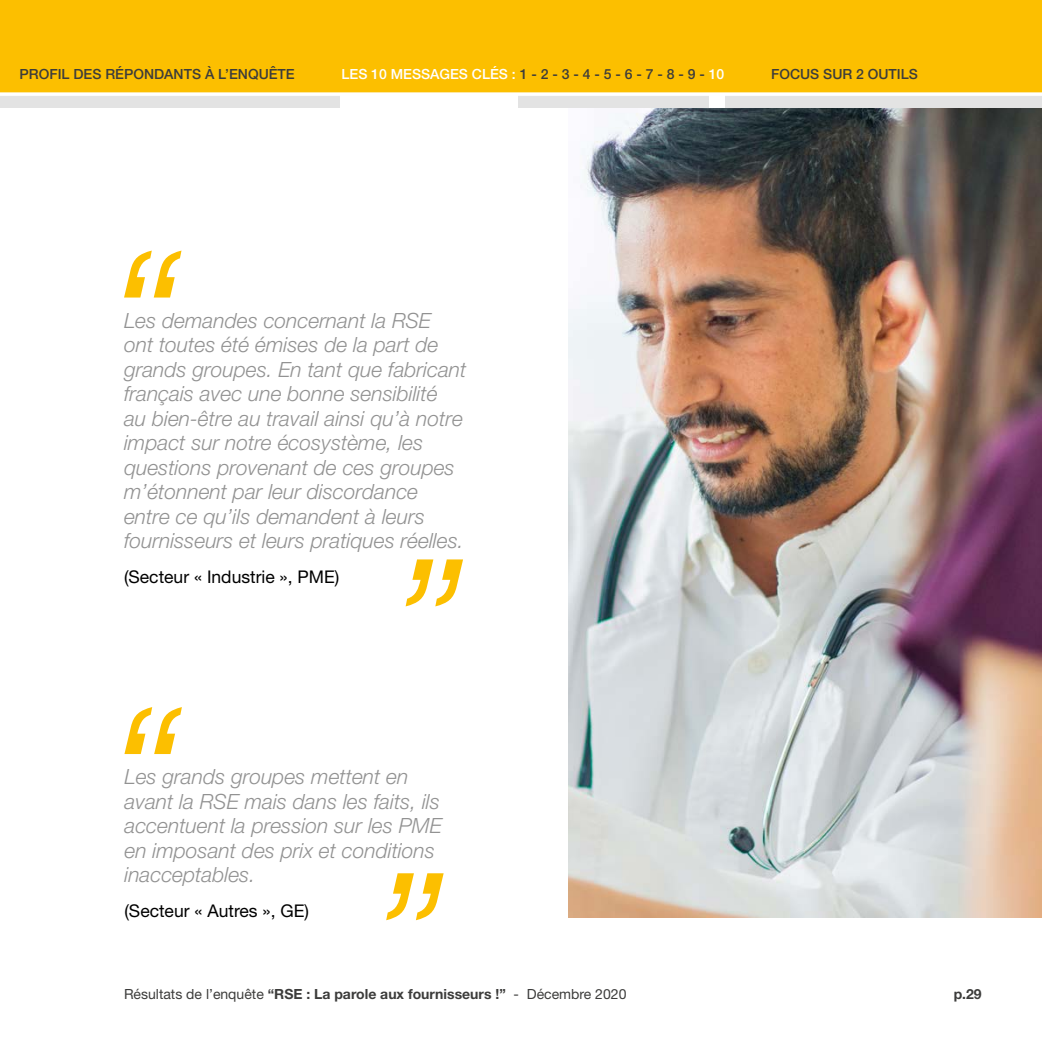
<style>
.page{position:relative;width:1042px;height:1042px;background:#fff}
.page>*{position:absolute;margin:0;border:0;box-sizing:border-box;transform-origin:0 0}
.verbatime{font:italic 300 21px/24.5px "Helvetica Neue LT Std";color:#929292}
.t1{font:17.5px "Helvetica Neue LT Std";color:#000}
.t2{font:14px "Helvetica Neue LT Std";color:#3c3c3b}
.t3{font:500 14px "Helvetica Neue LT Std";color:#3c3c3b}
.t4{font:500 14px "Helvetica Neue LT Std";color:#fff}
.t5{font:700 14px "Helvetica Neue LT Std";color:#3c3c3b}
.s1{color:#3c3c3b}
.s2{font-weight:700}
</style>
<div class="page">
<img style="left:568px;top:108px;width:474px;height:810px">
<div style="left:0;top:0;width:1042px;height:108px;background:#e3e3e3"></div>
<div style="left:0;top:0;width:1042px;height:96px;background:#fcbf00"></div>
<svg style="left:124px;top:251px;width:57px;height:46px"></svg>
<svg style="left:406px;top:559px;width:57px;height:47px"></svg>
<svg style="left:124px;top:707px;width:58px;height:47px"></svg>
<svg style="left:386px;top:873px;width:58px;height:47px"></svg>
<div style="left:340px;top:94px;width:177px;height:17px;background:#fff"></div>
<div style="left:709px;top:94px;width:16px;height:14px;background:#fff"></div>
<p class="t3" style="left:20px;top:66px;width:277px">PROFIL DES RÉPONDANTS À L’ENQUÊTE</p>
<p class="t4" style="left:341px;top:66px;width:384px">LES 10 MESSAGES CLÉS : <span class="s1">1 - 2 - 3 - 4 - 5 - 6 - 7 - 8 - 9 -</span> 10</p>
<p class="t3" style="left:771px;top:66px;width:148px">FOCUS SUR 2 OUTILS</p>
<p class="verbatime" style="left:124px;top:308px;width:344px">Les demandes concernant la RSE<br>ont toutes été émises de la part de grands groupes. En tant que fabricant français avec une bonne sensibilité<br>au bien-être au travail ainsi qu’à notre impact sur notre écosystème, les questions provenant de ces groupes m’étonnent par leur discordance entre ce qu’ils demandent à leurs fournisseurs et leurs pratiques réelles.</p>
<p class="t1" style="left:124px;top:566px;width:217px">(Secteur « Industrie », PME)</p>
<p class="verbatime" style="left:124px;top:764px;width:319px">Les grands groupes mettent en avant la RSE mais dans les faits, ils accentuent la pression sur les PME en imposant des prix et conditions inacceptables.</p>
<p class="t1" style="left:124px;top:900px;width:186px">(Secteur « Autres », GE)</p>
<p class="t2" style="left:124px;top:986px;width:504px">Résultats de l’enquête <span class="s2">“RSE : La parole aux fournisseurs !”</span> - Décembre 2020</p>
<p class="t5" style="left:954px;top:985px;width:30px">p.29</p>
</div>
